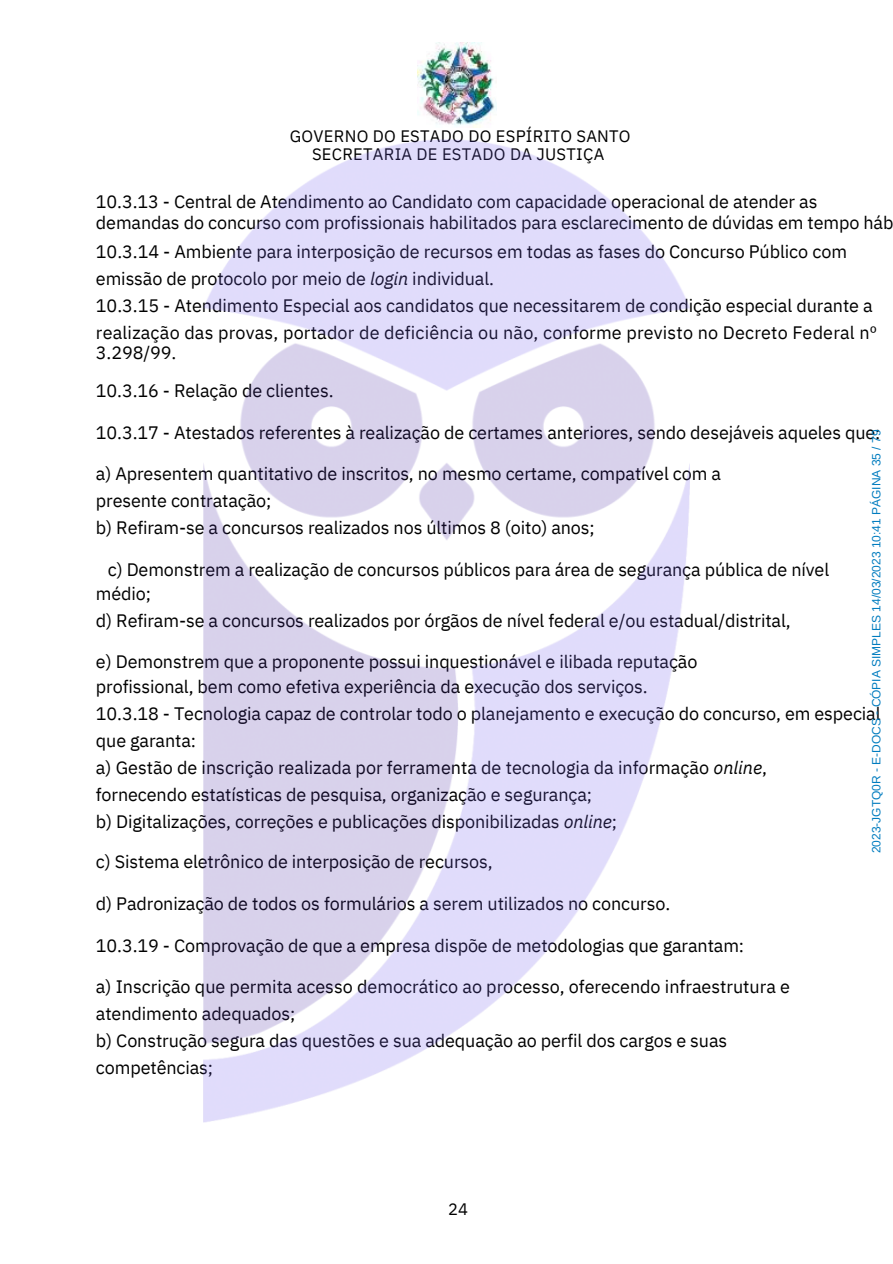
<style>
.page{position:relative;width:893px;height:1264px;background:#fff}
.page>*{position:absolute;margin:0;border:0;box-sizing:border-box;transform-origin:0 0}
.t1{font:18px/27px "IBM Plex Sans";letter-spacing:-.005em;color:#000}
.t2{font:16.5px/18px "IBM Plex Sans";letter-spacing:.015em;color:#000;text-align:center}
.t3{font:12px "Arimo";color:#007cbf}
.s1{font-style:italic}
</style>
<div class="page">
<img style="left:417px;top:42px;width:79px;height:86px">
<img style="left:203px;top:140px;width:486px;height:982px">
<p class="t2" style="left:290px;top:126px;width:342px">GOVERNO DO ESTADO DO ESPÍRITO SANTO<br>SECRETARIA DE ESTADO DA JUSTIÇA</p>
<p class="t1" style="left:96px;top:191px;width:799px;line-height:20.2px">10.3.13 - Central de Atendimento ao Candidato com capacidade operacional de atender as demandas do concurso com profissionais habilitados para esclarecimento de dúvidas em tempo háb</p>
<p class="t1" style="left:96px;top:237px;width:782px">10.3.14 - Ambiente para interposição de recursos em todas as fases do Concurso Público com emissão de protocolo por meio de <span class="s1">login</span> individual.<br>10.3.15 - Atendimento Especial aos candidatos que necessitarem de condição especial durante a realização das provas, portador de deficiência ou não, conforme previsto no Decreto Federal nº</p>
<p class="t1" style="left:96px;top:333px;width:239px;line-height:38.2px">3.298/99.<br>10.3.16 - Relação de clientes.</p>
<p class="t1" style="left:96px;top:418px;width:786px">10.3.17 - Atestados referentes à realização de certames anteriores, sendo desejáveis aqueles que:</p>
<p class="t1" style="left:96px;top:460px;width:626px">a) Apresentem quantitativo de inscritos, no mesmo certame, compatível com a presente contratação;<br>b) Refiram-se a concursos realizados nos últimos 8 (oito) anos;</p>
<p class="t1" style="left:96px;top:557px;width:734px;line-height:23.5px;text-indent:12px">c) Demonstrem a realização de concursos públicos para área de segurança pública de nível médio;</p>
<p class="t1" style="left:96px;top:606px;width:696px">d) Refiram-se a concursos realizados por órgãos de nível federal e/ou estadual/distrital,</p>
<p class="t1" style="left:96px;top:649px;width:603px;line-height:24.8px">e) Demonstrem que a proponente possui inquestionável e ilibada reputação profissional, bem como efetiva experiência da execução dos serviços.</p>
<p class="t1" style="left:96px;top:699px;width:786px">10.3.18 - Tecnologia capaz de controlar todo o planejamento e execução do concurso, em especial que garanta:<br>a) Gestão de inscrição realizada por ferramenta de tecnologia da informação <span class="s1">online</span>,<br>fornecendo estatísticas de pesquisa, organização e segurança;<br>b) Digitalizações, correções e publicações disponibilizadas <span class="s1">online</span>;</p>
<p class="t1" style="left:96px;top:848px;width:398px">c) Sistema eletrônico de interposição de recursos,</p>
<p class="t1" style="left:96px;top:889px;width:575px">d) Padronização de todos os formulários a serem utilizados no concurso.</p>
<p class="t1" style="left:96px;top:931px;width:649px">10.3.19 - Comprovação de que a empresa dispõe de metodologias que garantam:</p>
<p class="t1" style="left:96px;top:973px;width:695px">a) Inscrição que permita acesso democrático ao processo, oferecendo infraestrutura e atendimento adequados;<br>b) Construção segura das questões e sua adequação ao perfil dos cargos e suas competências;</p>
<p class="t3" style="left:869px;top:853px;width:425px;rotate:-90deg">2023-JGTQ0R - E-DOCS - CÓPIA SIMPLES 14/03/2023 10:41 PÁGINA 35 / 79</p>
<p class="t2" style="left:448px;top:1199px;width:21px">24</p>
</div>
